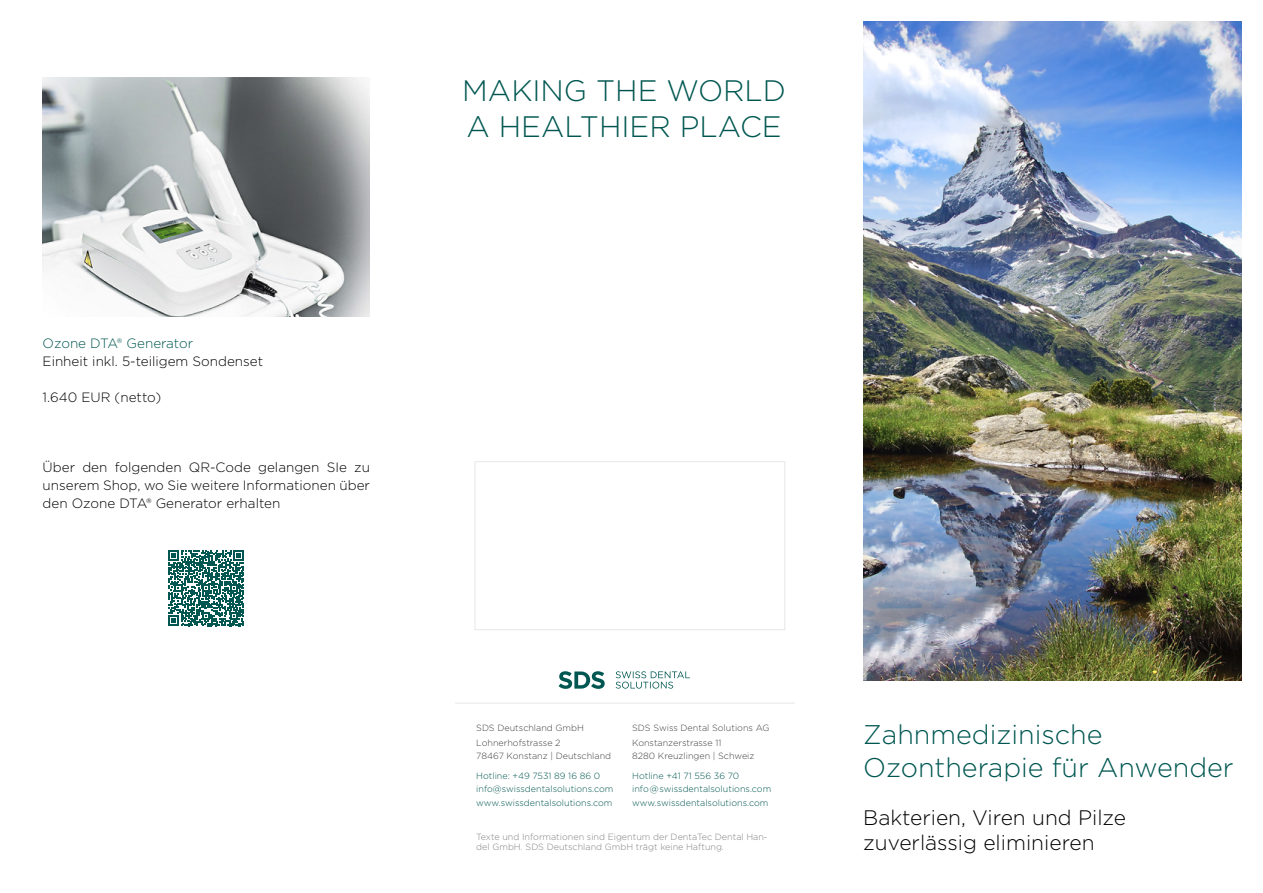
<style>
.page{position:relative;width:1263px;height:893px;background:#fff}
.page>*{position:absolute;margin:0;border:0;box-sizing:border-box;transform-origin:0 0}
.t1{font:300 29.55px/36.6px "Gotham";color:#005751}
.t2{font:300 27px/32.4px "Gotham";color:#005751}
.t3{font:300 21px/25.2px "Gotham";color:#000}
.t4{font:300 13.5px/18px "Gotham";color:#000;text-align:justify}
.t5{font:300 13.5px "Gotham";color:#005751}
.t6{font:300 9px/13.5px "Gotham";color:#005751}
.t7{font:300 9px/15px "Gotham";color:#414042}
.t8{font:300 9px/10.8px "Gotham";color:#808285}
</style>
<div class="page">
<img style="left:863px;top:21px;width:379px;height:660px">
<hr style="left:455px;top:703px;width:340px;height:1px;background:#e6e7e8">
<svg style="left:616px;top:671px;width:74px;height:18px"></svg>
<svg style="left:558px;top:671px;width:47px;height:18px"></svg>
<div style="left:475px;top:461px;width:310px;height:169px;background:#fff;border:1px solid #e6e7e8"></div>
<img style="left:43px;top:77px;width:327px;height:239px">
<svg style="left:168px;top:550px;width:76px;height:76px"></svg>
<h3 class="t5" style="left:43px;top:335px;width:152px">Ozone DTA® Generator</h3>
<h3 class="t4" style="left:43px;top:352px;width:222px">Einheit inkl. 5-teiligem Sondenset</h3>
<h3 class="t4" style="left:43px;top:388px;width:120px">1.640 EUR (netto)</h3>
<h3 class="t4" style="left:43px;top:458px;width:329px">Über den folgenden QR-Code gelangen SIe zu unserem Shop, wo Sie weitere Informationen über den Ozone DTA® Generator erhalten</h3>
<h1 class="t1" style="left:462px;top:71px;width:325px">MAKING THE WORLD<br>A HEALTHIER PLACE</h1>
<p class="t7" style="left:476px;top:720px;width:109px">SDS Deutschland GmbH<br>Lohnerhofstrasse 2</p>
<p class="t7" style="left:476px;top:748px;width:136px">78467 Konstanz | Deutschland</p>
<p class="t6" style="left:476px;top:768px;width:139px">Hotline: +49 7531 89 16 86 0 info@swissdentalsolutions.com www.swissdentalsolutions.com</p>
<p class="t7" style="left:632px;top:720px;width:139px">SDS Swiss Dental Solutions AG<br>Konstanzerstrasse 11</p>
<p class="t7" style="left:632px;top:748px;width:124px">8280 Kreuzlingen | Schweiz</p>
<p class="t6" style="left:632px;top:768px;width:141px">Hotline +41 71 556 36 70 info@swissdentalsolutions.com www.swissdentalsolutions.com</p>
<p class="t8" style="left:476px;top:831px;width:293px">Texte und Informationen sind Eigentum der DentaTec Dental Han&shy;del GmbH. SDS Deutschland GmbH trägt keine Haftung.</p>
<h2 class="t2" style="left:863px;top:718px;width:372px">Zahnmedizinische<br>Ozontherapie für Anwender</h2>
<h3 class="t3" style="left:863px;top:805px;width:264px">Bakterien, Viren und Pilze zuverlässig eliminieren</h3>
</div>
